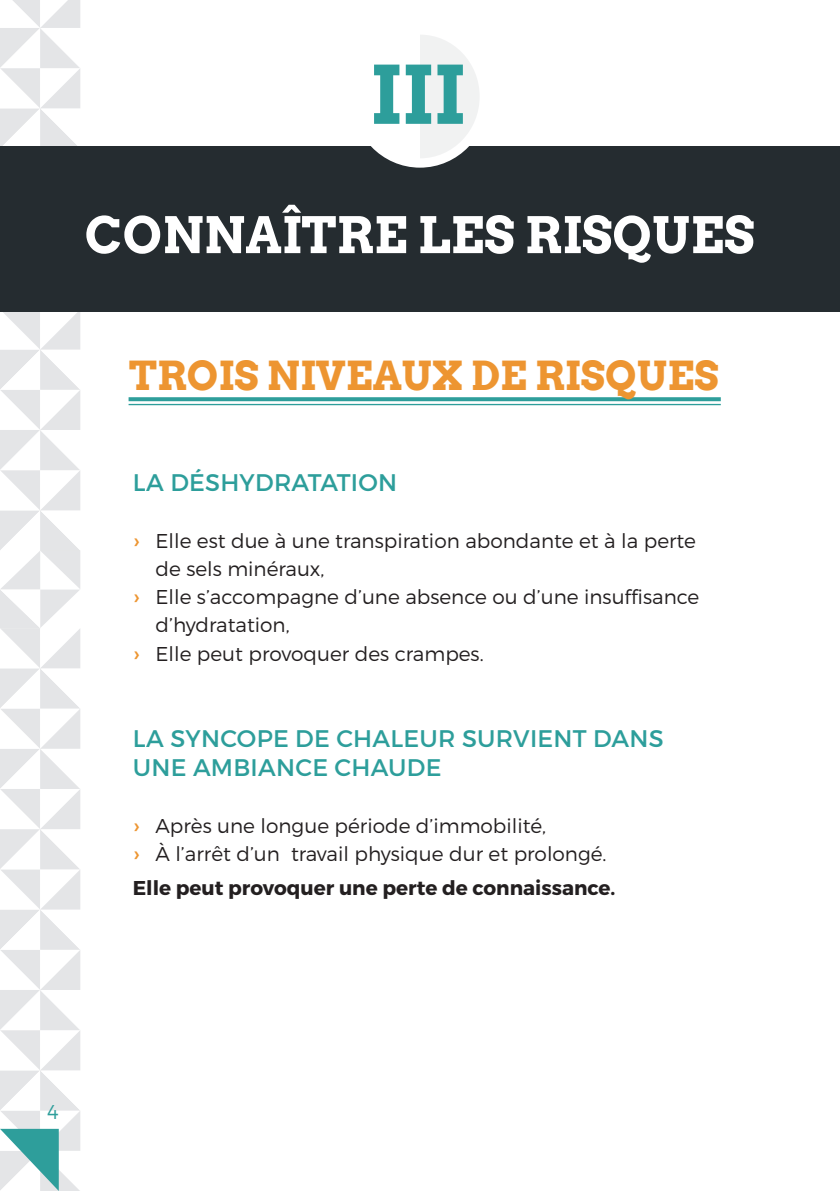
<style>
.page{position:relative;width:840px;height:1191px;background:#fff}
.page>*{position:absolute;margin:0;border:0;box-sizing:border-box;transform-origin:0 0}
.t1{font:700 80px "Arvo";color:#2d9e9b}
.t2{font:700 50px "Arvo";color:#fff}
.t3{font:700 40px "Arvo";color:#ed9531}
.t4{font:24px "Montserrat";letter-spacing:.01em;color:#2d9e9b}
.t5{font:300 20px/28px "Montserrat";color:#231f20}
.t6{font:700 20px "Montserrat";color:#231f20}
.t7{font:300 20px "Montserrat";color:#2e9e9b}
.s1{font-weight:400;font-size:22px;color:#ed9531}
</style>
<div class="page">
<svg style="left:128px;top:397px;width:592px;height:4px;background:#39a3a0"></svg>
<hr style="left:128px;top:404px;width:592px;height:1px;background:#2e9e9b">
<div style="left:0;top:146px;width:839px;height:165px;background:#252c30"></div>
<div style="left:352px;top:26px;width:135px;height:141px;background:#fff;border-radius:50%"></div>
<svg style="left:420px;top:35px;width:59px;height:123px"></svg>
<svg style="left:0;top:0;width:80px;height:1191px"></svg>
<p class="t1" style="left:369px;top:45px;width:97px">III</p>
<p class="t2" style="left:85px;top:204px;width:671px">CONNAÎTRE LES RISQUES</p>
<p class="t3" style="left:129px;top:350px;width:591px">TROIS NIVEAUX DE RISQUES</p>
<p class="t4" style="left:133px;top:468px;width:265px">LA DÉSHYDRATATION</p>
<p class="t5" style="left:155px;top:526px;width:541px;text-indent:-23px"><span class="s1">›</span> Elle est due à une transpiration abondante et à la perte de sels minéraux,</p>
<p class="t5" style="left:155px;top:582px;width:545px;text-indent:-23px"><span class="s1">›</span> Elle s’accompagne d’une absence ou d’une insuffisance d’hydratation,</p>
<p class="t5" style="left:133px;top:639px;width:352px"><span class="s1">›</span> Elle peut provoquer des crampes.</p>
<p class="t4" style="left:133px;top:724px;width:532px">LA SYNCOPE DE CHALEUR SURVIENT DANS</p>
<p class="t4" style="left:133px;top:753px;width:310px">UNE AMBIANCE CHAUDE</p>
<p class="t5" style="left:133px;top:811px;width:414px"><span class="s1">›</span> Après une longue période d’immobilité,</p>
<p class="t5" style="left:133px;top:839px;width:475px"><span class="s1">›</span> À l’arrêt d’un travail physique dur et prolongé.</p>
<p class="t6" style="left:133px;top:875px;width:483px">Elle peut provoquer une perte de connaissance.</p>
<p class="t7" style="left:47px;top:1099px;width:13px">4</p>
</div>
